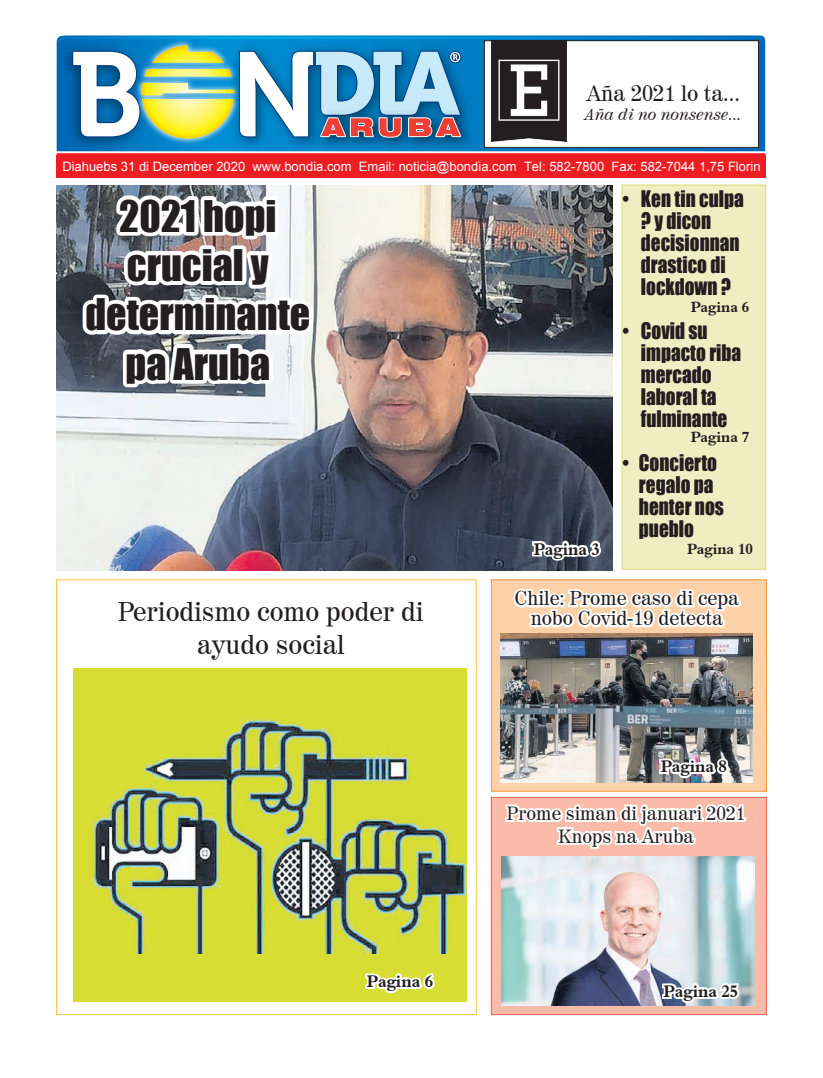
<style>
.page{position:relative;width:823px;height:1078px;background:#fff}
.page>*{position:absolute;margin:0;border:0;box-sizing:border-box;transform-origin:0 0}
.t1{font:40px/49.3px "Impact";color:#231f20;text-align:center}
.t2{font:27px/33px "Century 725 BT";color:#231f20;text-align:center}
.t3{font:22px "Century 725 BT";color:#231f20}
.t4{font:21px/22px "Impact";color:#231f20;scale:.92 1}
.t5{font:20px/20px "Century 725 BT";color:#231f20;text-align:center}
.t6{font:19px/22.8px "Century 725 BT";color:#231f20;text-align:center}
.t7{font:17px "Aldine 401 BT Bold A";color:#231f20}
.t8{font:italic 16px "Century 725 BT";color:#231f20}
.t9{font:15px "Aldine 401 BT Bold A";color:#231f20}
.t10{font:13px "Arial";color:#fff}
</style>
<div class="page">
<svg style="left:59px;top:35px;width:705px;height:116px;background:#1e87c7"></svg>
<img style="left:56px;top:139px;width:97px;height:16px">
<img style="left:133px;top:139px;width:93px;height:8px">
<img style="left:226px;top:139px;width:81px;height:13px">
<svg style="left:57px;top:153px;width:707px;height:2px"></svg>
<img style="left:307px;top:139px;width:172px;height:16px">
<svg style="left:56px;top:37px;width:706px;height:102px"></svg>
<img style="left:56px;top:185px;width:556px;height:385px">
<svg style="left:77px;top:189px;width:242px;height:212px"></svg>
<svg style="left:529px;top:398px;width:75px;height:165px;background:#434a58"></svg>
<div style="left:621px;top:185px;width:144px;height:384px;background:#eeeec3;border:1px solid #dad971"></div>
<div style="left:491px;top:579px;width:275px;height:212px;background:#fdd1a7;border:1px solid #f79538"></div>
<div style="left:73px;top:668px;width:393px;height:333px;background:#d7dd33"></div>
<img style="left:90px;top:715px;width:376px;height:238px">
<img style="left:500px;top:633px;width:252px;height:148px">
<img style="left:510px;top:589px;width:234px;height:192px">
<div style="left:491px;top:797px;width:275px;height:217px;background:#fabba9;border:1px solid #f15d50"></div>
<img style="left:501px;top:856px;width:252px;height:149px">
<svg style="left:503px;top:804px;width:244px;height:201px"></svg>
<svg style="left:362px;top:830px;width:75px;height:164px"></svg>
<div style="left:484px;top:41px;width:274px;height:106px;background:#fff"></div>
<div style="left:484px;top:40px;width:274px;height:108px;border:1px solid #231f20"></div>
<img style="left:491px;top:41px;width:75px;height:100px">
<div style="left:57px;top:155px;width:708px;height:23px;background:#ee1d23"></div>
<p class="t3" style="left:586px;top:79px;width:155px">Aña 2021 lo ta...</p>
<p class="t8" style="left:584px;top:104px;width:158px">Aña di no nonsense...</p>
<p class="t10" style="left:62px;top:158px;width:699px">Diahuebs 31 di December 2020 www.bondia.com Email: noticia@bondia.com Tel: 582-7800 Fax: 582-7044 1,75 Florin</p>
<h1 class="t1" style="left:85px;top:190px;width:226px">2021 hopi crucial y determinante pa Aruba</h1>
<p class="t7" style="left:533px;top:538px;width:68px">Pagina 3</p>
<p class="t4" style="left:640px;top:187px;width:113px;text-indent:-18px">• Ken tin culpa ? y dicon decisionnan drastico di lockdown ?</p>
<p class="t4" style="left:640px;top:319px;width:110px;text-indent:-18px">• Covid su impacto riba mercado laboral ta fulminante</p>
<p class="t4" style="left:638px;top:451px;width:94px;text-indent:-16px">• Concierto regalo pa henter nos pueblo</p>
<p class="t9" style="left:690px;top:298px;width:60px">Pagina 6</p>
<p class="t9" style="left:690px;top:427px;width:60px">Pagina 7</p>
<p class="t9" style="left:686px;top:539px;width:67px">Pagina 10</p>
<p class="t2" style="left:118px;top:594px;width:306px">Periodismo como poder di ayudo social</p>
<p class="t5" style="left:514px;top:587px;width:226px">Chile: Prome caso di cepa nobo Covid-19 detecta</p>
<p class="t7" style="left:367px;top:970px;width:68px">Pagina 6</p>
<p class="t7" style="left:660px;top:755px;width:68px">Pagina 8</p>
<p class="t6" style="left:506px;top:801px;width:240px">Prome siman di januari 2021<br>Knops na Aruba</p>
<p class="t7" style="left:663px;top:980px;width:76px">Pagina 25</p>
</div>
